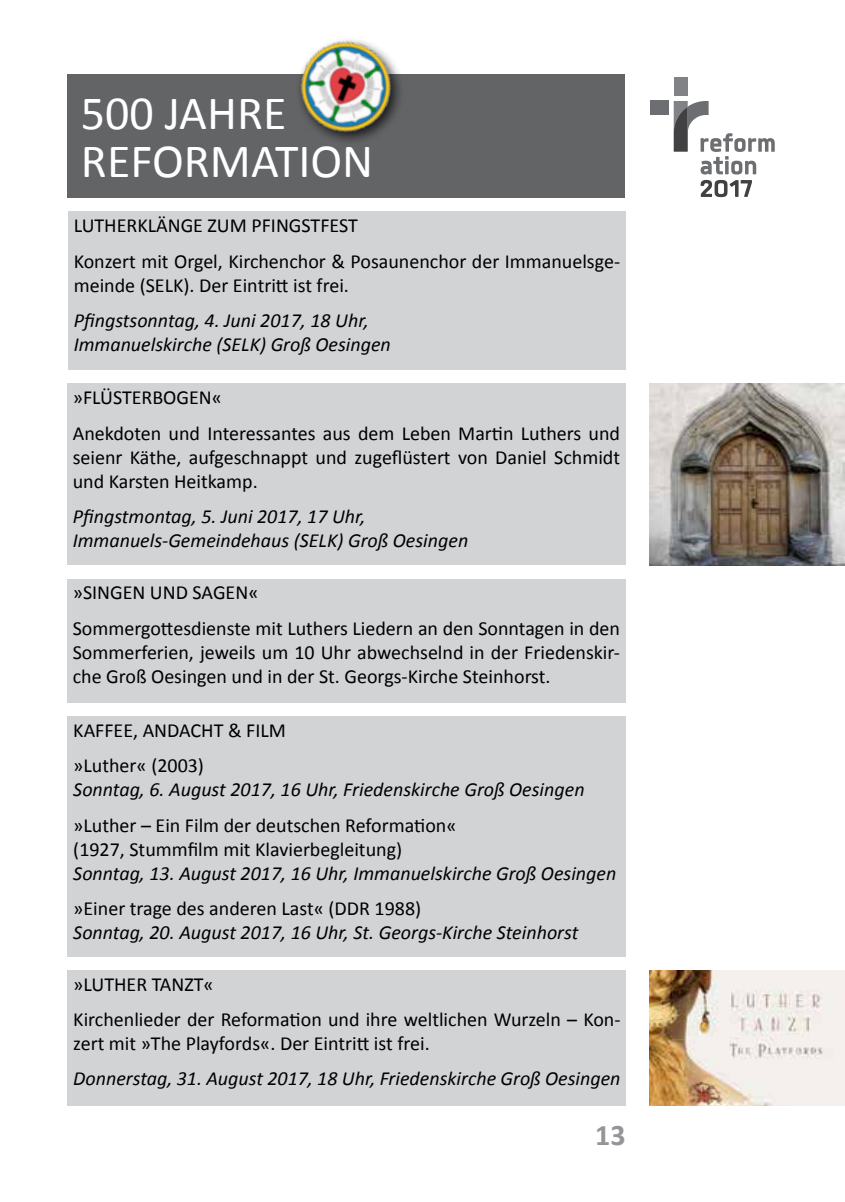
<style>
.page{position:relative;width:845px;height:1202px;background:#fff}
.page>*{position:absolute;margin:0;border:0;box-sizing:border-box;transform-origin:0 0}
.t1{font:48px/48px "Calibri";color:#fff}
.t2{font:700 30px "Calibri";color:#939598}
.t3{font:20px/35.4px "Calibri";color:#000}
.t4{font:italic 20px/24px "Calibri";color:#000}
</style>
<div class="page">
<div style="left:67px;top:74px;width:558px;height:124px;background:#636466"></div>
<div style="left:673px;top:77px;width:14px;height:19px;background:#808285"></div>
<div style="left:650px;top:101px;width:18px;height:14px;background:#6d6e71"></div>
<svg style="left:673px;top:101px;width:102px;height:96px"></svg>
<img style="left:299px;top:40px;width:101px;height:102px">
<div style="left:67px;top:579px;width:559px;height:124px;background:#d1d3d4"></div>
<div style="left:68px;top:212px;width:558px;height:158px;background:#d1d3d4"></div>
<div style="left:67px;top:384px;width:559px;height:181px;background:#d1d3d4"></div>
<div style="left:68px;top:716px;width:558px;height:240px;background:#d1d3d4"></div>
<div style="left:68px;top:970px;width:558px;height:136px;background:#d1d3d4"></div>
<img style="left:650px;top:384px;width:195px;height:181px">
<img style="left:650px;top:970px;width:195px;height:136px">
<h1 class="t1" style="left:81px;top:89px;width:294px">500 JAHRE<br>REFORMATION</h1>
<p class="t3" style="left:74px;top:208px;width:548px">LUTHERKLÄNGE ZUM PFINGSTFEST<br>Konzert mit Orgel, Kirchenchor &amp; Posaunenchor der Immanuelsge-</p>
<p class="t3" style="left:74px;top:267px;width:277px">meinde (SELK). Der Eintritt ist frei.</p>
<p class="t4" style="left:74px;top:308px;width:319px">Pfingstsonntag, 4. Juni 2017, 18 Uhr,<br>Immanuelskirche (SELK) Groß Oesingen</p>
<p class="t3" style="left:73px;top:380px;width:549px">»FLÜSTERBOGEN«<br>Anekdoten und Interessantes aus dem Leben Martin Luthers und</p>
<p class="t3" style="left:73px;top:445px;width:549px;line-height:24px">seienr Käthe, aufgeschnappt und zugeflüstert von Daniel Schmidt und Karsten Heitkamp.</p>
<p class="t4" style="left:73px;top:504px;width:397px">Pfingstmontag, 5. Juni 2017, 17 Uhr,<br>Immanuels-Gemeindehaus (SELK) Groß Oesingen</p>
<p class="t3" style="left:73px;top:575px;width:549px">»SINGEN UND SAGEN«<br>Sommergottesdienste mit Luthers Liedern an den Sonntagen in den</p>
<p class="t3" style="left:73px;top:640px;width:549px;line-height:24px">Sommerferien, jeweils um 10 Uhr abwechselnd in der Friedenskir&shy;che Groß Oesingen und in der St. Georgs-Kirche Steinhorst.</p>
<p class="t3" style="left:73px;top:713px;width:214px">KAFFEE, ANDACHT &amp; FILM »Luther« (2003)</p>
<p class="t4" style="left:73px;top:777px;width:513px">Sonntag, 6. August 2017, 16 Uhr, Friedenskirche Groß Oesingen</p>
<p class="t3" style="left:73px;top:813px;width:385px;line-height:24px">»Luther – Ein Film der deutschen Reformation« (1927, Stummfilm mit Klavierbegleitung)</p>
<p class="t4" style="left:73px;top:860px;width:544px">Sonntag, 13. August 2017, 16 Uhr, Immanuelskirche Groß Oesingen</p>
<p class="t3" style="left:73px;top:891px;width:349px">»Einer trage des anderen Last« (DDR 1988)</p>
<p class="t4" style="left:73px;top:920px;width:506px">Sonntag, 20. August 2017, 16 Uhr, St. Georgs-Kirche Steinhorst</p>
<p class="t3" style="left:73px;top:966px;width:549px">»LUTHER TANZT«<br>Kirchenlieder der Reformation und ihre weltlichen Wurzeln – Kon-</p>
<p class="t3" style="left:73px;top:1026px;width:358px">zert mit »The Playfords«. Der Eintritt ist frei.</p>
<p class="t4" style="left:73px;top:1066px;width:549px">Donnerstag, 31. August 2017, 18 Uhr, Friedenskirche Groß Oesingen</p>
<h2 class="t2" style="left:595px;top:1116px;width:32px">13</h2>
</div>
